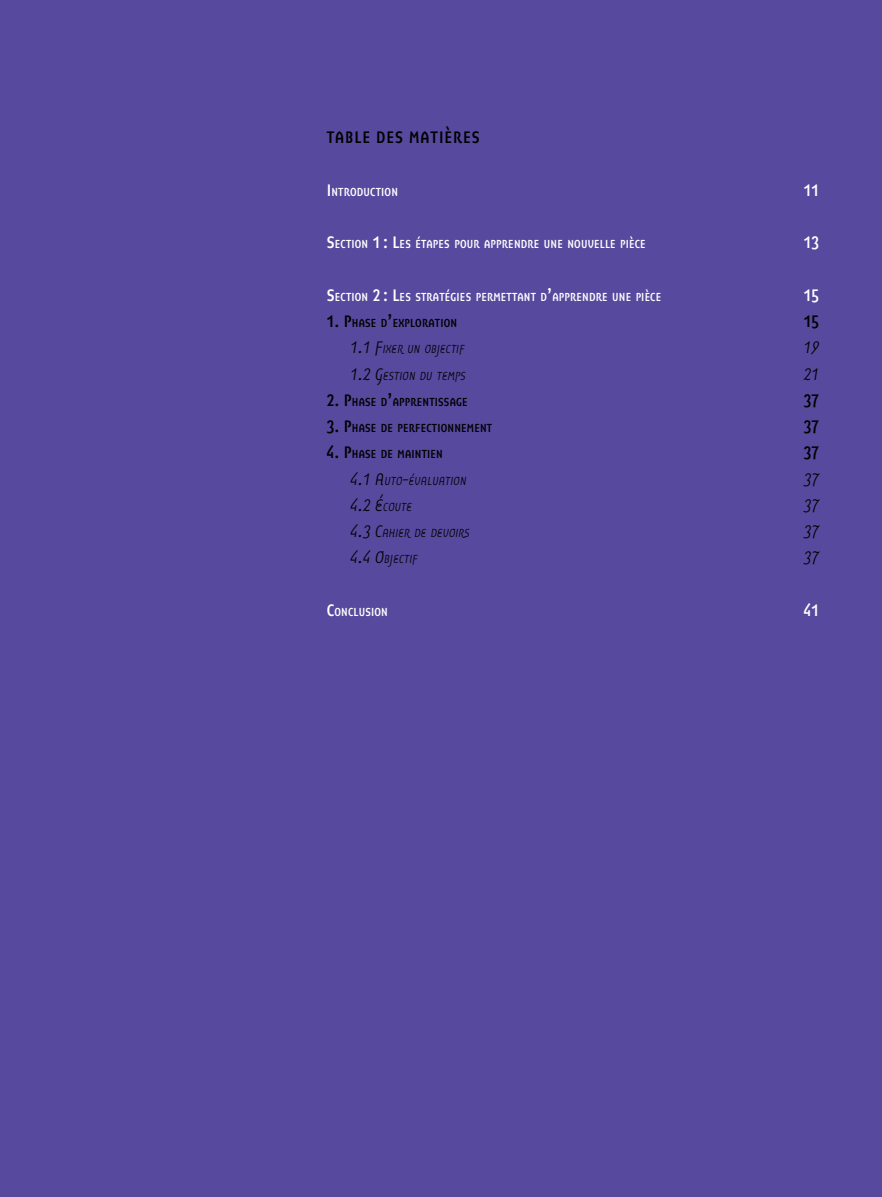
<style>
.page{position:relative;width:882px;height:1197px;background:#57499e}
.page>*{position:absolute;margin:0;border:0;box-sizing:border-box;transform-origin:0 0}
.t1{font:500 19.25px "Opuscula Sans";letter-spacing:.05em;color:#000}
.t2{font:300 19.25px "Opuscula Script";letter-spacing:.01em;color:#000}
.t3{font:500 19.25px "Opuscula Sans";letter-spacing:.01em;color:#fff}
.t4{font:500 19.25px "Opuscula Sans";letter-spacing:.01em;color:#000}
.t5{font:500 13.47px "Opuscula Sans";letter-spacing:.015em;color:#fff}
.t6{font:300 13.47px "Opuscula Script";letter-spacing:.015em;color:#000}
.t7{font:500 13.47px "Opuscula Sans";letter-spacing:.015em;color:#000}
.s1{font-size:19.25px}
</style>
<div class="page">
<h1 class="t1" style="left:327px;top:127px;width:155px">TABLE DES MATIÈRES</h1>
<p class="t5" style="left:327px;top:184px;width:73px"><span class="s1">I</span>NTRODUCTION</p>
<h1 class="t3" style="left:804px;top:179px;width:17px">11</h1>
<p class="t5" style="left:327px;top:237px;width:321px"><span class="s1">S</span>ECTION <span class="s1">1: L</span>ES ÉTAPES POUR APPRENDRE UNE NOUVELLE PIÈCE</p>
<h1 class="t3" style="left:804px;top:232px;width:17px">13</h1>
<p class="t5" style="left:327px;top:289px;width:336px"><span class="s1">S</span>ECTION <span class="s1">2: L</span>ES STRATÉGIES PERMETTANT D<span class="s1">’</span>APPRENDRE UNE PIÈCE</p>
<h1 class="t3" style="left:804px;top:284px;width:17px">15</h1>
<p class="t7" style="left:327px;top:316px;width:132px"><span class="s1">1. P</span>HASE D<span class="s1">’</span>EXPLORATION</p>
<h1 class="t4" style="left:804px;top:311px;width:17px">15</h1>
<p class="t6" style="left:350px;top:342px;width:116px"><span class="s1">1.1 F</span>ixer un objectif</p>
<h1 class="t2" style="left:804px;top:337px;width:17px">19</h1>
<p class="t6" style="left:350px;top:368px;width:117px"><span class="s1">1.2 G</span>estion du temps</p>
<h1 class="t2" style="left:804px;top:363px;width:17px">21</h1>
<p class="t7" style="left:327px;top:394px;width:143px"><span class="s1">2. P</span>HASE D<span class="s1">’</span>APPRENTISSAGE</p>
<h1 class="t4" style="left:804px;top:389px;width:17px">37</h1>
<p class="t7" style="left:327px;top:421px;width:167px"><span class="s1">3. P</span>HASE DE PERFECTIONNEMENT</p>
<h1 class="t4" style="left:804px;top:416px;width:17px">37</h1>
<p class="t7" style="left:327px;top:447px;width:118px"><span class="s1">4. P</span>HASE DE MAINTIEN</p>
<h1 class="t4" style="left:804px;top:442px;width:17px">37</h1>
<p class="t6" style="left:350px;top:473px;width:118px"><span class="s1">4.1 A</span>uto<span class="s1">-</span>évaluation</p>
<h1 class="t2" style="left:804px;top:468px;width:17px">37</h1>
<p class="t6" style="left:350px;top:499px;width:63px"><span class="s1">4.2 É</span>coute</p>
<h1 class="t2" style="left:804px;top:494px;width:17px">37</h1>
<p class="t6" style="left:350px;top:526px;width:121px"><span class="s1">4.3 C</span>ahier de devoirs</p>
<h1 class="t2" style="left:804px;top:521px;width:17px">37</h1>
<p class="t6" style="left:350px;top:552px;width:69px"><span class="s1">4.4 O</span>bjectif</p>
<h1 class="t2" style="left:804px;top:547px;width:17px">37</h1>
<p class="t5" style="left:327px;top:604px;width:63px"><span class="s1">C</span>ONCLUSION</p>
<h1 class="t3" style="left:804px;top:599px;width:17px">41</h1>
</div>
